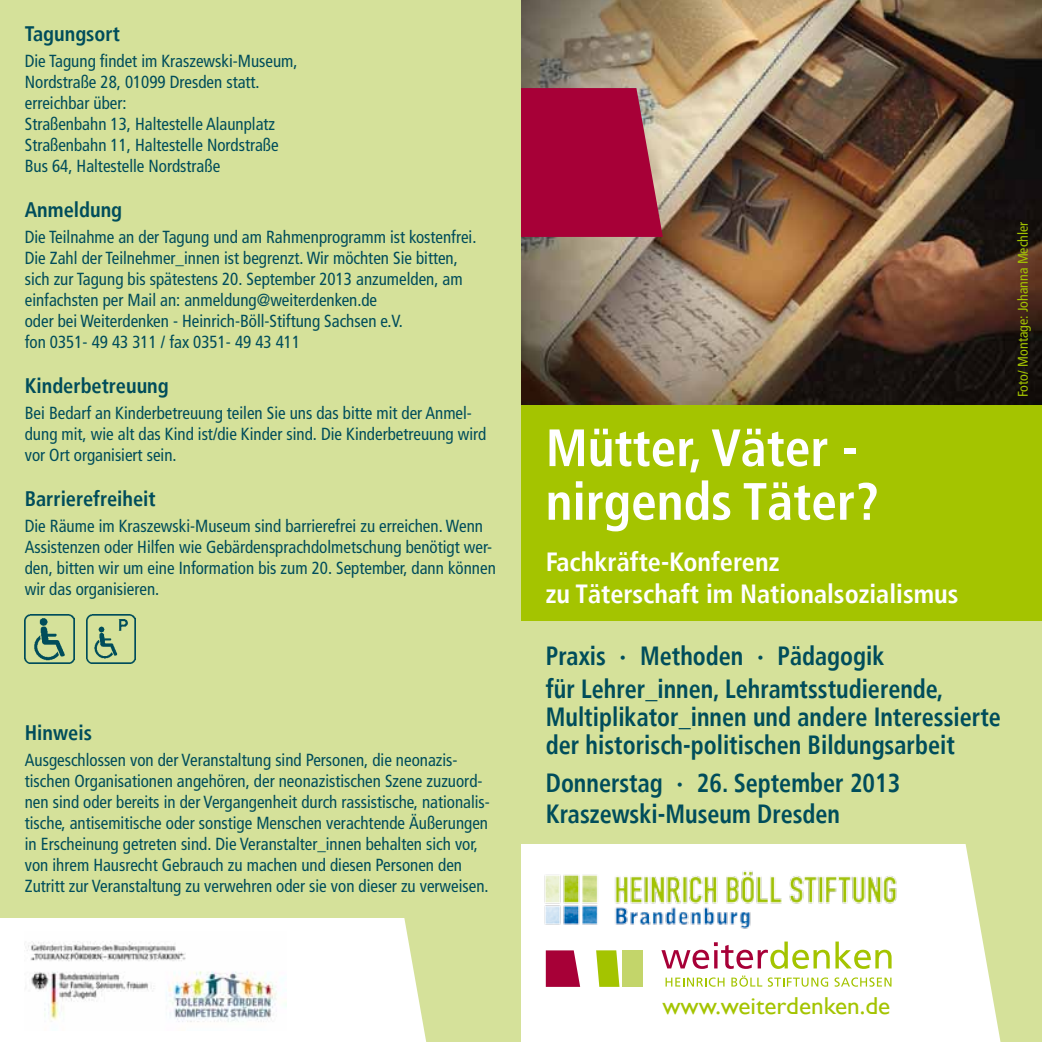
<style>
.page{position:relative;width:1042px;height:1042px;background:#fff}
.page>*{position:absolute;margin:0;border:0;box-sizing:border-box;transform-origin:0 0}
.t1{font:700 condensed 52.5px/53.7px "Frutiger LT";color:#fff}
.t2{font:700 condensed 26.25px/32.9px "Frutiger LT";color:#004d5b;scale:.92 1}
.t3{font:700 condensed 26.25px/31.5px "Frutiger LT";color:#fff}
.t4{font:24.5px "Gill Sans";color:#a4c400}
.t5{font:700 condensed 21px "Frutiger LT";color:#004d5b}
.t6{font:condensed 17.5px/21px "Frutiger LT";color:#004d5b}
.t7{font:condensed 14px "Frutiger LT";color:#a4c400}
</style>
<div class="page">
<svg style="left:957px;top:843px;width:85px;height:199px"></svg>
<div style="left:0;top:0;width:521px;height:918px;background:#d5e19a"></div>
<svg style="left:404px;top:918px;width:67px;height:124px"></svg>
<div style="left:471px;top:800px;width:50px;height:242px;background:#d5e19a"></div>
<div style="left:521px;top:566px;width:521px;height:277px;background:#d5e19a"></div>
<div style="left:521px;top:403px;width:521px;height:217px;background:#a4c400"></div>
<img style="left:25px;top:614px;width:49px;height:49px">
<img style="left:86px;top:614px;width:50px;height:49px">
<img style="left:27px;top:941px;width:259px;height:81px">
<img style="left:521px;top:0;width:521px;height:404px">
<img style="left:544px;top:871px;width:353px;height:58px">
<div style="left:622px;top:950px;width:20px;height:37px;background:#c3d56a"></div>
<svg style="left:596px;top:950px;width:23px;height:37px"></svg>
<svg style="left:546px;top:950px;width:34px;height:37px"></svg>
<svg style="left:661px;top:941px;width:230px;height:28px"></svg>
<svg style="left:665px;top:977px;width:59px;height:9px"></svg>
<svg style="left:731px;top:975px;width:31px;height:11px"></svg>
<svg style="left:768px;top:977px;width:60px;height:9px"></svg>
<svg style="left:834px;top:977px;width:57px;height:9px"></svg>
<svg style="left:521px;top:88px;width:142px;height:149px;background:#a91141"></svg>
<p class="t5" style="left:25px;top:21px;width:97px">Tagungsort</p>
<p class="t6" style="left:25px;top:50px;width:274px">Die Tagung findet im Kraszewski-Museum, Nordstraße 28, 01099 Dresden statt. erreichbar über:<br>Straßenbahn 13, Haltestelle Alaunplatz Straßenbahn 11, Haltestelle Nordstraße Bus 64, Haltestelle Nordstraße</p>
<p class="t5" style="left:25px;top:197px;width:99px">Anmeldung</p>
<p class="t6" style="left:25px;top:226px;width:453px">Die Teilnahme an der Tagung und am Rahmenprogramm ist kostenfrei.<br>Die Zahl der Teilnehmer_innen ist begrenzt. Wir möchten Sie bitten, sich zur Tagung bis spätestens 20. September 2013 anzumelden, am einfachsten per Mail an: anmeldung@weiterdenken.de<br>oder bei Weiterdenken - Heinrich-Böll-Stiftung Sachsen e.V.<br>fon 0351- 49 43 311 / fax 0351- 49 43 411</p>
<p class="t5" style="left:25px;top:373px;width:145px">Kinderbetreuung</p>
<p class="t6" style="left:25px;top:402px;width:463px">Bei Bedarf an Kinderbetreuung teilen Sie uns das bitte mit der Anmel&shy;dung mit, wie alt das Kind ist/die Kinder sind. Die Kinderbetreuung wird vor Ort organisiert sein.</p>
<p class="t5" style="left:25px;top:486px;width:132px">Barrierefreiheit</p>
<p class="t6" style="left:25px;top:515px;width:472px">Die Räume im Kraszewski-Museum sind barrierefrei zu erreichen. Wenn Assistenzen oder Hilfen wie Gebärdensprachdolmetschung benötigt wer&shy;den, bitten wir um eine Information bis zum 20. September, dann können wir das organisieren.</p>
<p class="t5" style="left:25px;top:720px;width:69px">Hinweis</p>
<p class="t6" style="left:25px;top:749px;width:466px">Ausgeschlossen von der Veranstaltung sind Personen, die neonazis&shy;tischen Organisationen angehören, der neonazistischen Szene zuzuord&shy;nen sind oder bereits in der Vergangenheit durch rassistische, nationalis&shy;tische, antisemitische oder sonstige Menschen verachtende Äußerungen in Erscheinung getreten sind. Die Veranstalter_innen behalten sich vor, von ihrem Hausrecht Gebrauch zu machen und diesen Personen den Zutritt zur Veranstaltung zu verwehren oder sie von dieser zu verweisen.</p>
<h1 class="t1" style="left:546px;top:421px;width:335px">Mütter, Väter - nirgends Täter?</h1>
<h2 class="t3" style="left:546px;top:546px;width:414px">Fachkräfte-Konferenz<br>zu Täterschaft im Nationalsozialismus</h2>
<h2 class="t2" style="left:546px;top:639px;width:434px">Praxis · Methoden · Pädagogik<br>für Lehrer_innen, Lehramtsstudierende,</h2>
<h2 class="t2" style="left:546px;top:702px;width:496px;line-height:28px">Multiplikator_innen und andere Interessierte der historisch-politischen Bildungsarbeit</h2>
<h2 class="t2" style="left:546px;top:767px;width:387px;line-height:31.5px">Donnerstag · 26. September 2013<br>Kraszewski-Museum Dresden</h2>
<p class="t7" style="left:1014px;top:397px;width:177px;rotate:-90deg">Foto/ Montage: Johanna Mechler</p>
<h3 class="t4" style="left:662px;top:992px;width:229px">www.weiterdenken.de</h3>
</div>
